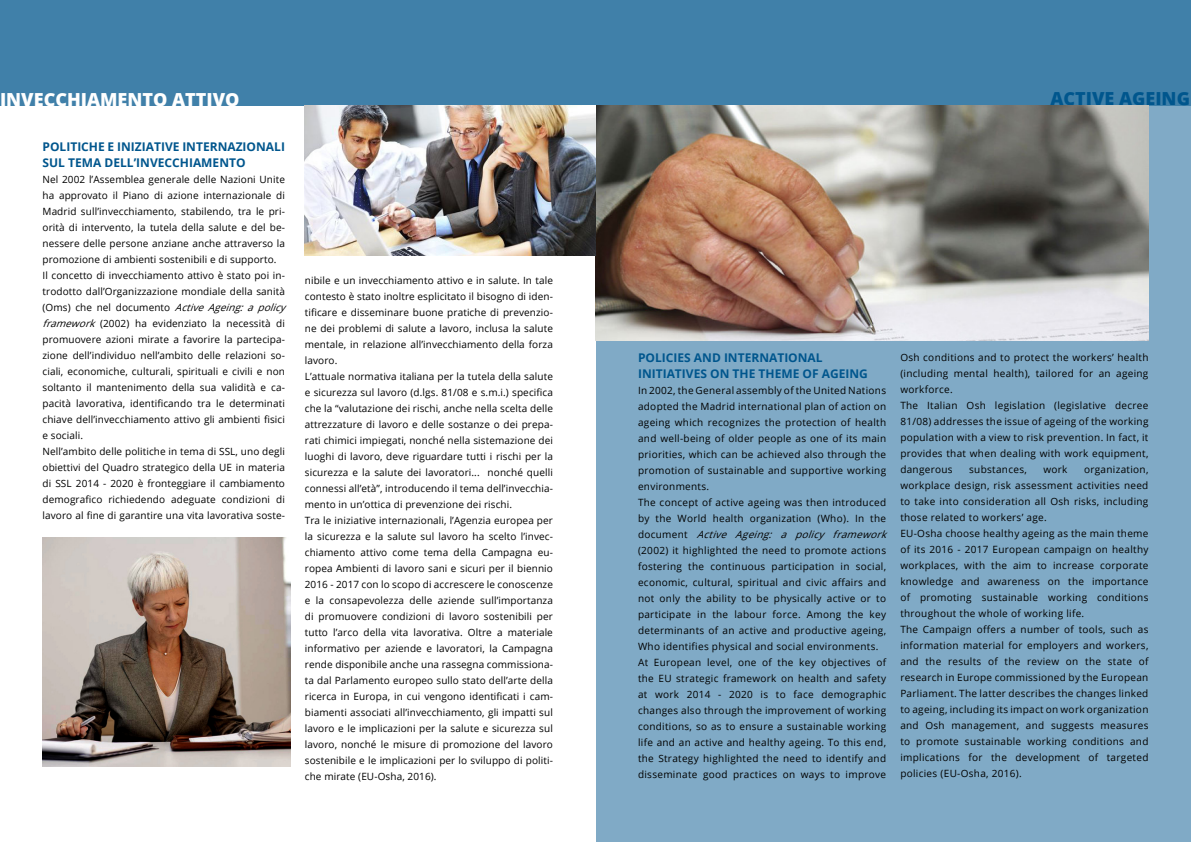
<style>
.page{position:relative;width:1191px;height:842px;background:#fff}
.page>*{position:absolute;margin:0;border:0;box-sizing:border-box;transform-origin:0 0}
.t1{font:800 18px "Open Sans";color:#fff}
.t2{font:800 18px "Open Sans";color:#00568d}
.t3{font:700 12px/16px "Open Sans";color:#00568d}
.t4{font:10px/16px "Open Sans";letter-spacing:.01em;color:#000}
.t5{font:10px/16px "Open Sans";letter-spacing:.03em;color:#000}
.s1{font-style:italic}
</style>
<div class="page">
<div style="left:0;top:0;width:1191px;height:105px;background:#4080a9"></div>
<div style="left:596px;top:105px;width:595px;height:737px;background:#80aac6"></div>
<img style="left:43px;top:537px;width:248px;height:229px">
<img style="left:595px;top:105px;width:553px;height:235px">
<img style="left:304px;top:105px;width:291px;height:150px">
<h1 class="t1" style="left:0;top:85px;width:20px">INVECC</h1>
<h1 class="t1" style="left:67px;top:85px;width:63px">HIAMENT</h1>
<h1 class="t1" style="left:153px;top:85px;width:31px">O ATTIV</h1>
<h1 class="t1" style="left:225px;top:85px;width:16px">O</h1>
<h1 class="t2" style="left:1050px;top:85px;width:141px">ACTIVE AGEING</h1>
<p class="t3" style="left:43px;top:138px;width:244px">POLITICHE E INIZIATIVE INTERNAZIONALI<br>SUL TEMA DELL’INVECCHIAMENTO</p>
<p class="t4" style="left:43px;top:171px;width:249px">Nel 2002 l’Assemblea generale delle Nazioni Unite ha approvato il Piano di azione internazionale di Madrid sull’invecchiamento, stabilendo, tra le pri&shy;orità di intervento, la tutela della salute e del be&shy;nessere delle persone anziane anche attraverso la promozione di ambienti sostenibili e di supporto.<br>Il concetto di invecchiamento attivo è stato poi in&shy;trodotto dall’Organizzazione mondiale della sanità ( O m s ) c h e n e l d o c u m e n t o <span class="s1">ActiveAgeing:apolicy framework</span> (2002) ha evidenziato la necessità di promuovere azioni mirate a favorire la partecipa&shy;zione dell’individuo nell’ambito delle relazioni so&shy;ciali, economiche, culturali, spirituali e civili e non soltanto il mantenimento della sua validità e ca&shy;pacità lavorativa, identificando tra le determinati chiave dell’invecchiamento attivo gli ambienti fisici e sociali.<br>Nell’ambito delle politiche in tema di SSL, uno degli obiettivi del Quadro strategico della UE in materia di SSL 2014 - 2020 è fronteggiare il cambiamento demografico richiedendo adeguate condizioni di lavoro al fine di garantire una vita lavorativa soste-</p>
<p class="t4" style="left:305px;top:272px;width:250px">nibile e un invecchiamento attivo e in salute. In tale contesto è stato inoltre esplicitato il bisogno di iden&shy;tificare e disseminare buone pratiche di prevenzio&shy;ne dei problemi di salute a lavoro, inclusa la salute mentale, in relazione all’invecchiamento della forza lavoro.<br>L’attuale normativa italiana per la tutela della salute e sicurezza sul lavoro (d.lgs. 81/08 e s.m.i.) specifica che la “valutazione dei rischi, anche nella scelta delle attrezzature di lavoro e delle sostanze o dei prepa&shy;rati chimici impiegati, nonché nella sistemazione dei luoghi di lavoro, deve riguardare tutti i rischi per la sicurezza e la salute dei lavoratori... nonché quelli connessi all’età”, introducendo il tema dell’invecchia&shy;mento in un’ottica di prevenzione dei rischi.<br>Tra le iniziative internazionali, l’Agenzia europea per la sicurezza e la salute sul lavoro ha scelto l’invec&shy;chiamento attivo come tema della Campagna eu&shy;ropea Ambienti di lavoro sani e sicuri per il biennio 2016 - 2017 con lo scopo di accrescere le conoscenze e la consapevolezza delle aziende sull’importanza di promuovere condizioni di lavoro sostenibili per tutto l’arco della vita lavorativa. Oltre a materiale informativo per aziende e lavoratori, la Campagna rende disponibile anche una rassegna commissiona&shy;ta dal Parlamento europeo sullo stato dell’arte della ricerca in Europa, in cui vengono identificati i cam&shy;biamenti associati all’invecchiamento, gli impatti sul lavoro e le implicazioni per la salute e sicurezza sul lavoro, nonché le misure di promozione del lavoro sostenibile e le implicazioni per lo sviluppo di politi&shy;che mirate (EU-Osha, 2016).</p>
<p class="t5" style="left:900px;top:349px;width:250px">Osh conditions and to protect the workers’ health (including mental health), tailored for an ageing workforce.<br>The Italian Osh legislation (legislative decree 81/08) addresses the issue of ageing of the working population with a view to risk prevention. In fact, it provides that when dealing with work equipment, dangerous</p>
<p class="t3" style="left:638px;top:349px;width:231px">POLICIES AND INTERNATIONAL<br>INITIATIVES ON THE THEME OF AGEING</p>
<p class="t5" style="left:638px;top:382px;width:254px">In 2002, the General assembly of the United Nations adopted the Madrid international plan of action on ageing which recognizes the protection of health and well-being of older people as one of its main priorities, which can be achieved also through the promotion of sustainable and supportive working environments.<br>The concept of active ageing was then introduced by the World health organization (Who). In the d o c u m e n t <span class="s1">Active Ageing: a policy framework </span>(2002) it highlighted the need to promote actions fostering the continuous participation in social, economic, cultural, spiritual and civic affairs and not only the ability to be physically active or to participate in the labour force. Among the key determinants of an active and productive ageing, Who identifies physical and social environments.<br>At European level, one of the key objectives of the EU strategic framework on health and safety at work 2014 - 2020 is to face demographic changes also through the improvement of working conditions, so as to ensure a sustainable working life and an active and healthy ageing. To this end, the Strategy highlighted the need to identify and disseminate good practices on ways to improve</p>
<p class="t5" style="left:969px;top:461px;width:59px">substances,</p>
<p class="t4" style="left:1043px;top:461px;width:26px">work</p>
<p class="t5" style="left:900px;top:461px;width:250px;text-indent:184px">organization, workplace design, risk assessment activities need to take into consideration all Osh risks, including those related to workers’ age.<br>EU-Osha choose healthy ageing as the main theme of its 2016 - 2017 European campaign on healthy workplaces, with the aim to increase corporate knowledge and awareness on the importance of promoting sustainable working conditions throughout the whole of working life.<br>The Campaign offers a number of tools, such as information material for employers and workers, and the results of the review on the state of research in Europe commissioned by the European Parliament. The latter describes the changes linked to ageing, including its impact on work organization and Osh management, and suggests measures to promote sustainable working conditions and implications for the development of targeted policies (EU-Osha, 2016).</p>
</div>
